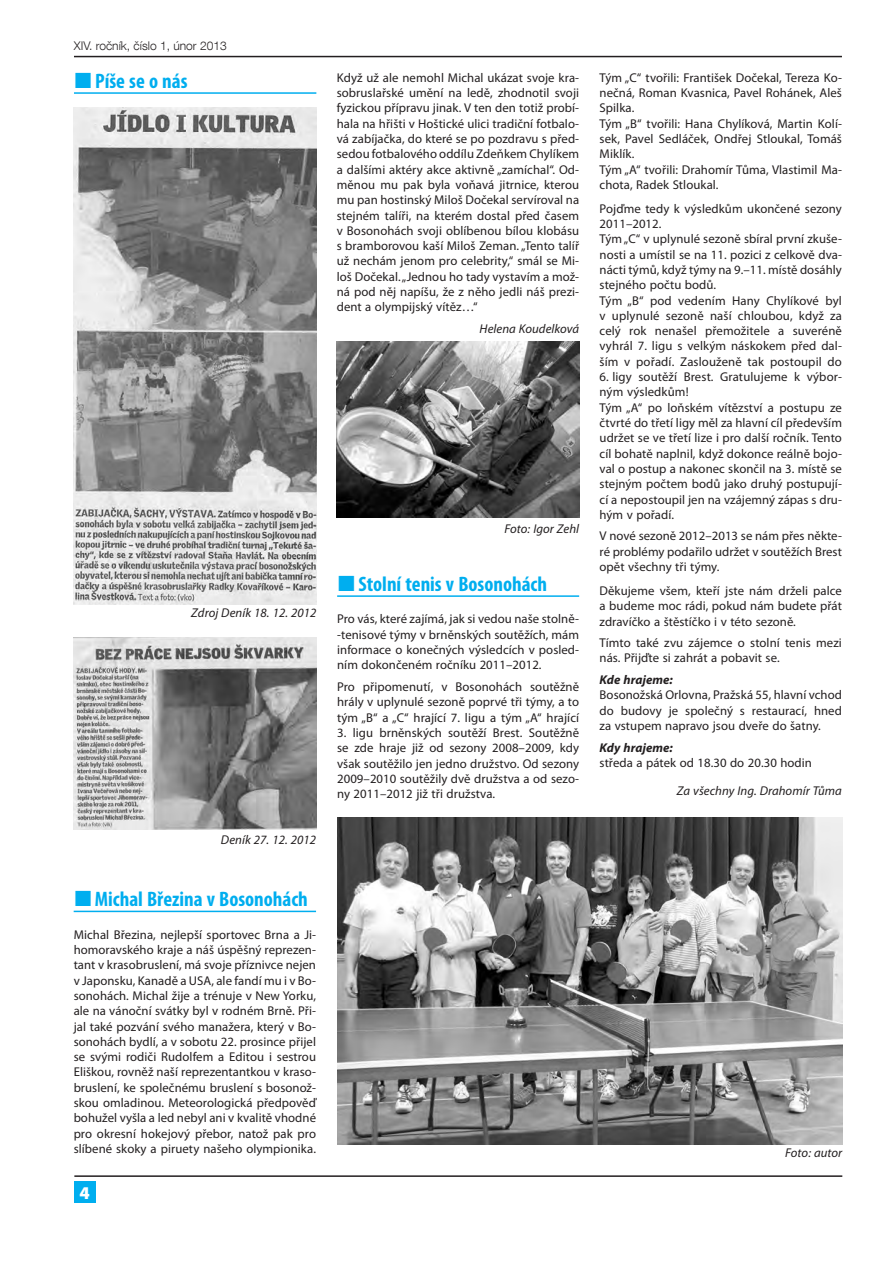
<style>
.page{position:relative;width:893px;height:1263px;background:#fff}
.page>*{position:absolute;margin:0;border:0;box-sizing:border-box;transform-origin:0 0}
.t1{font:700 condensed 21px "Myriad Pro";color:#00aeef}
.t2{font:900 18px "Myriad Pro";color:#fff}
.text{font:12.75px/15.3px "Myriad Pro";letter-spacing:.005em;color:#231f20;text-align:justify}
.text-2{font:italic 12.75px "Myriad Pro";letter-spacing:.005em;color:#231f20}
.text-3{font:italic 700 12.75px "Myriad Pro";letter-spacing:.005em;color:#231f20}
.t3{font:300 12px "Helvetica Neue LT Com";color:#231f20}
</style>
<div class="page">
<hr style="left:74px;top:56px;width:768px;height:1px;background:#231f20">
<hr style="left:74px;top:1175px;width:768px;height:2px;background:#231f20">
<div style="left:74px;top:1181px;width:21px;height:21px;background:#00aeef"></div>
<hr style="left:337px;top:595px;width:242px;height:2px;background:#00aeef">
<img style="left:337px;top:817px;width:505px;height:327px">
<img style="left:74px;top:638px;width:242px;height:191px">
<hr style="left:74px;top:92px;width:242px;height:2px;background:#00aeef">
<img style="left:74px;top:108px;width:242px;height:496px">
<hr style="left:74px;top:911px;width:242px;height:1px;background:#00aeef">
<img style="left:337px;top:342px;width:242px;height:175px">
<p class="t3" style="left:74px;top:39px;width:154px">XIV. ročník, číslo 1, únor 2013</p>
<p class="t1" style="left:95px;top:68px;width:94px">Píše se o nás</p>
<p class="text" style="left:600px;top:70px;width:244px">Tým „C“ tvořili: František Dočekal, Tereza Ko&shy;nečná, Roman Kvasnica, Pavel Rohánek, Aleš Spilka.</p>
<p class="text" style="left:600px;top:116px;width:244px">Tým „B“ tvořili: Hana Chylíková, Martin Kolí&shy;sek, Pavel Sedláček, Ondřej Stloukal, Tomáš Miklík.</p>
<p class="text" style="left:600px;top:162px;width:244px">Tým „A“ tvořili: Drahomír Tůma, Vlastimil Ma&shy;chota, Radek Stloukal.</p>
<p class="text" style="left:600px;top:201px;width:244px">Pojďme tedy k výsledkům ukončené sezony<br>2011–2012.</p>
<p class="text" style="left:600px;top:231px;width:244px">Tým „C“ v uplynulé sezoně sbíral první zkuše&shy;nosti a umístil se na 11. pozici z celkově dva&shy;nácti týmů, když týmy na 9.–11. místě dosáhly stejného počtu bodů.</p>
<p class="text" style="left:600px;top:292px;width:244px">Tým „B“ pod vedením Hany Chylíkové byl v uplynulé sezoně naší chloubou, když za celý rok nenašel přemožitele a suveréně vyhrál 7. ligu s velkým náskokem před dal&shy;ším v pořadí. Zaslouženě tak postoupil do</p>
<p class="text" style="left:600px;top:369px;width:244px">6. ligy soutěží Brest. Gratulujeme k výbor&shy;ným výsledkům!</p>
<p class="text" style="left:600px;top:400px;width:244px">Tým „A“ po loňském vítězství a postupu ze čtvrté do třetí ligy měl za hlavní cíl především udržet se ve třetí lize i pro další ročník. Tento cíl bohatě naplnil, když dokonce reálně bojo&shy;val o postup a nakonec skončil na 3. místě se stejným počtem bodů jako druhý postupují&shy;cí a nepostoupil jen na vzájemný zápas s dru&shy;hým v pořadí.</p>
<p class="text" style="left:600px;top:528px;width:244px">V nové sezoně 2012–2013 se nám přes někte&shy;ré problémy podařilo udržet v soutěžích Brest opět všechny tři týmy.</p>
<p class="text" style="left:600px;top:583px;width:244px">Děkujeme všem, kteří jste nám drželi palce a budeme moc rádi, pokud nám budete přát zdravíčko a štěstíčko i v této sezoně.</p>
<p class="text" style="left:600px;top:635px;width:244px">Tímto také zvu zájemce o stolní tenis mezi nás. Přijďte si zahrát a pobavit se.</p>
<p class="text-3" style="left:600px;top:671px;width:75px">Kde hrajeme:</p>
<p class="text" style="left:600px;top:687px;width:244px">Bosonožská Orlovna, Pražská 55, hlavní vchod do budovy je společný s restaurací, hned za vstupem napravo jsou dveře do šatny.</p>
<p class="text-3" style="left:600px;top:739px;width:75px">Kdy hrajeme:</p>
<p class="text" style="left:600px;top:755px;width:214px">středa a pátek od 18.30 do 20.30 hodin</p>
<p class="text-2" style="left:677px;top:783px;width:166px">Za všechny Ing. Drahomír Tůma</p>
<p class="text" style="left:337px;top:70px;width:244px">Když už ale nemohl Michal ukázat svoje kra&shy;sobruslařské umění na ledě, zhodnotil svoji fyzickou přípravu jinak. V ten den totiž probí&shy;hala na hřišti v Hoštické ulici tradiční fotbalo&shy;vá zabíjačka, do které se po pozdravu s před&shy;sedou fotbalového oddílu Zdeňkem Chylíkem a dalšími aktéry akce aktivně „zamíchal“. Od&shy;měnou mu pak byla voňavá jitrnice, kterou mu pan hostinský Miloš Dočekal servíroval na stejném talíři, na kterém dostal před časem v Bosonohách svoji oblíbenou bílou klobásu s bramborovou kaší Miloš Zeman. „Tento talíř už nechám jenom pro celebrity,“ smál se Mi&shy;loš Dočekal. „Jednou ho tady vystavím a mož&shy;ná pod něj napíšu, že z něho jedli náš prezi&shy;dent a olympijský vítěz…“</p>
<p class="text-2" style="left:480px;top:321px;width:101px">Helena Koudelková</p>
<p class="text-2" style="left:505px;top:520px;width:76px">Foto: Igor Zehl</p>
<p class="t1" style="left:358px;top:571px;width:190px">Stolní tenis v Bosonohách</p>
<p class="text" style="left:337px;top:611px;width:243px">Pro vás, které zajímá, jak si vedou naše stolně--tenisové týmy v brněnských soutěžích, mám informace o konečných výsledcích v posled&shy;ním dokončeném ročníku 2011–2012.</p>
<p class="text" style="left:337px;top:679px;width:244px">Pro připomenutí, v Bosonohách soutěžně hrály v uplynulé sezoně poprvé tři týmy, a to tým „B“ a „C“ hrající 7. ligu a tým „A“ hrající</p>
<p class="text" style="left:337px;top:725px;width:244px">3. ligu brněnských soutěží Brest. Soutěžně se zde hraje již od sezony 2008–2009, kdy však soutěžilo jen jedno družstvo. Od sezony 2009–2010 soutěžily dvě družstva a od sezo&shy;ny 2011–2012 již tři družstva.</p>
<p class="text-2" style="left:191px;top:605px;width:127px">Zdroj Deník 18. 12. 2012</p>
<p class="text-2" style="left:221px;top:832px;width:97px">Deník 27. 12. 2012</p>
<p class="t1" style="left:95px;top:886px;width:214px">Michal Březina v Bosonohách</p>
<p class="text" style="left:74px;top:926px;width:244px">Michal Březina, nejlepší sportovec Brna a Ji&shy;homoravského kraje a náš úspěšný reprezen&shy;tant v krasobruslení, má svoje příznivce nejen v Japonsku, Kanadě a USA, ale fandí mu i v Bo&shy;sonohách. Michal žije a trénuje v New Yorku, ale na vánoční svátky byl v rodném Brně. Při&shy;jal také pozvání svého manažera, který v Bo&shy;sonohách bydlí, a v sobotu 22. prosince přijel se svými rodiči Rudolfem a Editou i sestrou Eliškou, rovněž naší reprezentantkou v kraso&shy;bruslení, ke společnému bruslení s bosonož&shy;skou omladinou. Meteorologická předpověď bohužel vyšla a led nebyl ani v kvalitě vhodné pro okresní hokejový přebor, natož pak pro slíbené skoky a piruety našeho olympionika.</p>
<h2 class="t2" style="left:79px;top:1182px;width:12px">4</h2>
<p class="text-2" style="left:785px;top:1144px;width:59px">Foto: autor</p>
</div>
